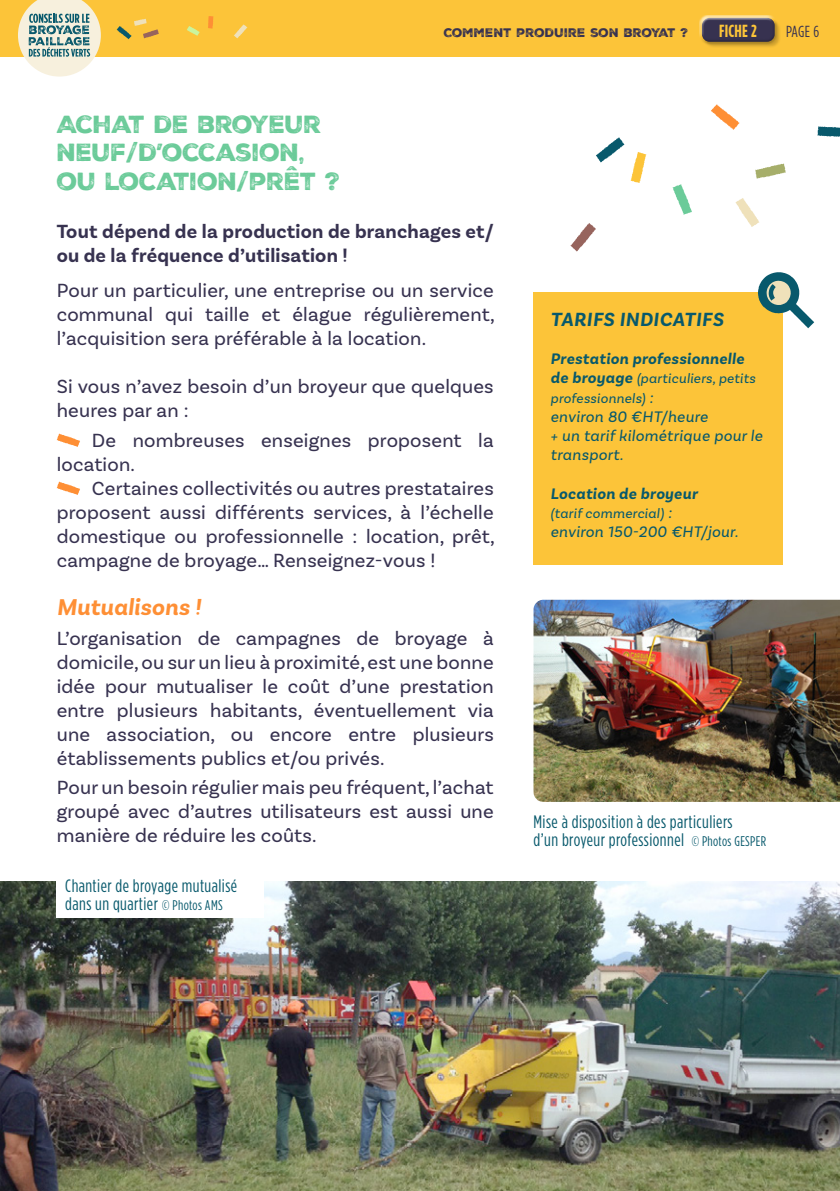
<style>
.page{position:relative;width:840px;height:1191px;background:#fff}
.page>*{position:absolute;margin:0;border:0;box-sizing:border-box;transform-origin:0 0}
.t1{font:24px/28.8px "TRIAL Nexa Rust Sans Black 2";letter-spacing:-.025em;color:#6bcb99}
.t2{font:italic 700 24px "TRIAL Basic Sans";letter-spacing:.01em;color:#fe8f35}
.t3{font:20px/24px "TRIAL Basic Sans";letter-spacing:.01em;color:#373250;text-align:justify}
.t4{font:700 20px/24px "TRIAL Basic Sans";letter-spacing:.01em;color:#373250}
.t5{font:italic 700 20px "TRIAL Basic Sans";letter-spacing:.035em;color:#08596c}
.t6{font:18px/18px "Gotham Condensed";letter-spacing:.025em;color:#08596c}
.t7{font:700 17.6px "Gotham Condensed";letter-spacing:.01em;color:#fcc439}
.t8{font:italic 16px/19.2px "TRIAL Basic Sans";letter-spacing:.025em;color:#08596c}
.t9{font:italic 700 16px "TRIAL Basic Sans";letter-spacing:.025em;color:#08596c}
.t10{font:16px "Gotham Condensed";color:#373250}
.t11{font:italic 14px/19.2px "TRIAL Basic Sans";letter-spacing:.025em;color:#08596c}
.t12{font:12px "TRIAL Nexa Rust Sans Black 2";color:#373250}
.s1{font-size:14px}
.s2{font-weight:700;font-size:16px}
.s3{font-size:16px}
</style>
<div class="page">
<div style="left:0;top:0;width:839px;height:57px;background:#fcc439"></div>
<svg style="left:187px;top:26px;width:13px;height:10px"></svg>
<svg style="left:234px;top:24px;width:13px;height:14px"></svg>
<svg style="left:208px;top:16px;width:5px;height:13px"></svg>
<svg style="left:117px;top:19px;width:42px;height:20px"></svg>
<svg style="left:18px;top:0;width:83px;height:77px"></svg>
<div style="left:703px;top:19px;width:78px;height:30px;background:#000;opacity:.18"></div>
<div style="left:698px;top:15px;width:78px;height:24px;background:#fff;opacity:.75"></div>
<div style="left:699px;top:20px;width:78px;height:25px;background:#000;opacity:.17"></div>
<img style="left:0;top:881px;width:839px;height:310px">
<svg style="left:57px;top:433px;width:23px;height:14px"></svg>
<svg style="left:57px;top:481px;width:23px;height:14px"></svg>
<div style="left:533px;top:292px;width:249px;height:272px;background:#fcc439"></div>
<img style="left:533px;top:600px;width:306px;height:202px">
<div style="left:57px;top:856px;width:207px;height:62px;background:#fff"></div>
<svg style="left:758px;top:272px;width:55px;height:57px"></svg>
<svg style="left:817px;top:126px;width:22px;height:11px"></svg>
<svg style="left:570px;top:223px;width:25px;height:28px"></svg>
<svg style="left:596px;top:137px;width:28px;height:25px"></svg>
<svg style="left:630px;top:152px;width:16px;height:31px"></svg>
<svg style="left:755px;top:163px;width:30px;height:16px"></svg>
<svg style="left:711px;top:104px;width:28px;height:26px"></svg>
<svg style="left:735px;top:198px;width:24px;height:29px"></svg>
<svg style="left:672px;top:184px;width:19px;height:31px"></svg>
<p class="t12" style="left:443px;top:24px;width:246px">COMMENT PRODUIRE SON BROYAT ?</p>
<p class="t7" style="left:718px;top:20px;width:39px">FICHE 2</p>
<p class="t10" style="left:785px;top:22px;width:35px">PAGE 6</p>
<p class="t1" style="left:57px;top:110px;width:285px">ACHAT DE BROYEUR<br>NEUF/D’OCCASION,<br>OU LOCATION/PRÊT ?</p>
<p class="t4" style="left:57px;top:219px;width:438px">Tout dépend de la production de branchages et/ ou de la fréquence d’utilisation !</p>
<p class="t3" style="left:57px;top:278px;width:439px">Pour un particulier, une entreprise ou un service communal qui taille et élague régulièrement, l’acquisition sera préférable à la location.</p>
<p class="t3" style="left:57px;top:374px;width:438px">Si vous n’avez besoin d’un broyeur que quelques heures par an :</p>
<p class="t3" style="left:57px;top:428px;width:438px;text-indent:35px">De nombreuses enseignes proposent la location.</p>
<p class="t3" style="left:57px;top:476px;width:439px;text-indent:35px">Certaines collectivités ou autres prestataires proposent aussi différents services, à l’échelle domestique ou professionnelle : location, prêt, campagne de broyage… Renseignez-vous !</p>
<p class="t2" style="left:57px;top:592px;width:145px">Mutualisons !</p>
<p class="t3" style="left:57px;top:626px;width:438px">L’organisation de campagnes de broyage à domicile, ou sur un lieu à proximité, est une bonne idée pour mutualiser le coût d’une prestation entre plusieurs habitants, éventuellement via une association, ou encore entre plusieurs établissements publics et/ou privés.</p>
<p class="t3" style="left:57px;top:775px;width:438px">Pour un besoin régulier mais peu fréquent, l’achat groupé avec d’autres utilisateurs est aussi une manière de réduire les coûts.</p>
<p class="t6" style="left:65px;top:876px;width:173px">Chantier de broyage mutualisé dans un quartier <span class="s1">© Photos AMS</span></p>
<p class="t5" style="left:550px;top:307px;width:174px">TARIFS INDICATIFS</p>
<p class="t9" style="left:550px;top:349px;width:195px">Prestation professionnelle</p>
<p class="t11" style="left:550px;top:369px;width:206px"><span class="s2">de broyage</span> (particuliers, petits professionnels) <span class="s3">:</span></p>
<p class="t8" style="left:550px;top:407px;width:213px">environ 80 €HT/heure<br>+ un tarif kilométrique pour le transport.</p>
<p class="t9" style="left:550px;top:483px;width:148px">Location de broyeur</p>
<p class="t11" style="left:550px;top:503px;width:123px">(tarif commercial) <span class="s3">:</span></p>
<p class="t8" style="left:550px;top:522px;width:189px">environ 150-200 €HT/jour.</p>
<p class="t6" style="left:533px;top:812px;width:234px">Mise à disposition à des particuliers<br>d’un broyeur professionnel <span class="s1">© Photos GESPER</span></p>
</div>
